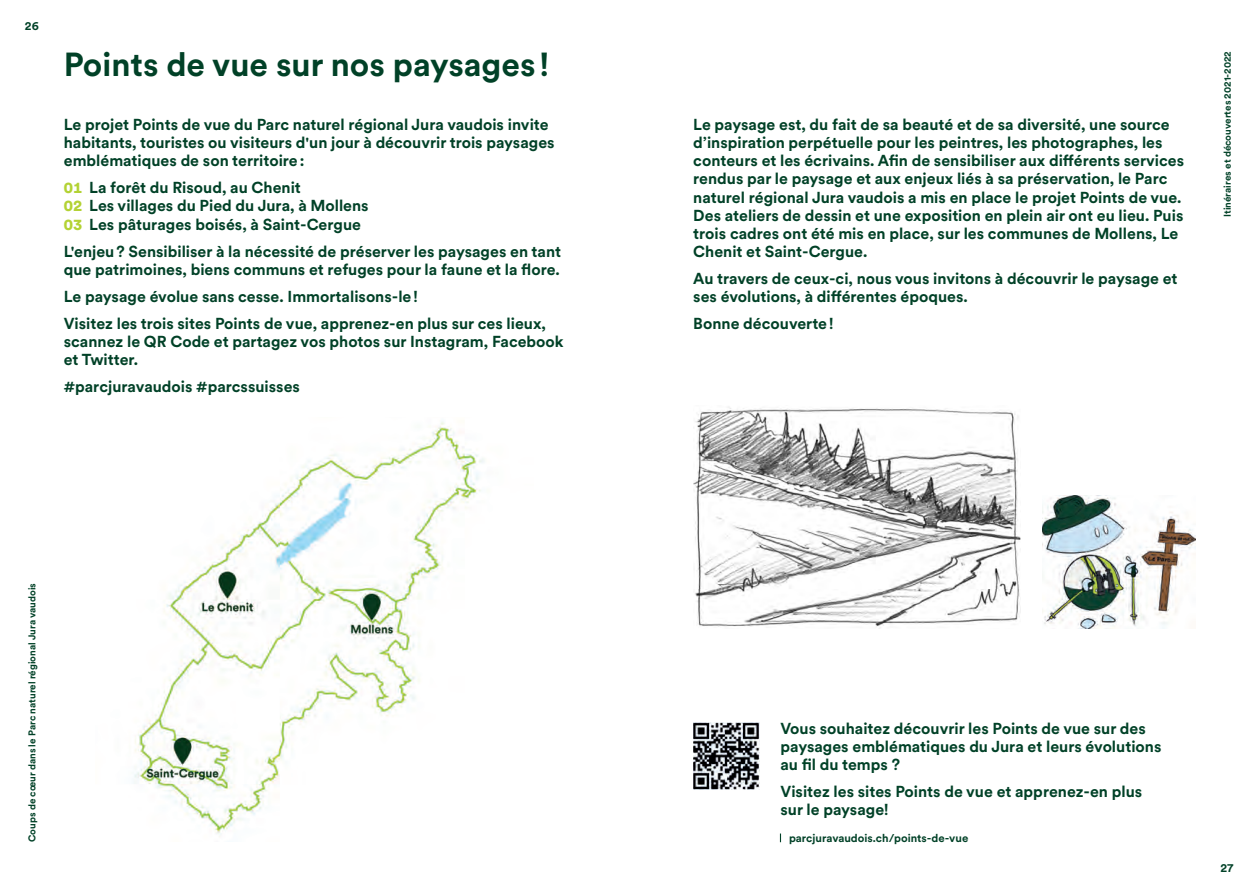
<style>
.page{position:relative;width:1259px;height:893px;background:#fff}
.page>*{position:absolute;margin:0;border:0;box-sizing:border-box;transform-origin:0 0}
.t1{font:700 33px "Circular XX";color:#014127}
.t2{font:700 15.75px/18.1px "Circular XX";color:#014127}
.t3{font:700 12px "Circular XX";color:#014127}
.t4{font:700 11.25px "Circular XX";color:#014127}
.t5{font:700 9.75px "Circular XX";color:#014127}
.s1{font-weight:900;color:#b3d234}
</style>
<div class="page">
<img style="left:133px;top:421px;width:351px;height:416px">
<img style="left:693px;top:407px;width:327px;height:221px">
<img style="left:693px;top:722px;width:66px;height:67px">
<img style="left:1042px;top:495px;width:153px;height:133px">
<p class="t3" style="left:25px;top:18px;width:15px">26</p>
<h1 class="t1" style="left:64px;top:41px;width:486px">Points de vue sur nos paysages !</h1>
<p class="t2" style="left:64px;top:115px;width:492px">Le projet Points de vue du Parc naturel régional Jura vaudois invite habitants, touristes ou visiteurs d'un jour à découvrir trois paysages emblématiques de son territoire:</p>
<p class="t2" style="left:64px;top:178px;width:306px"><span class="s1">01</span> La forêt du Risoud, au Chenit<br><span class="s1">02</span> Les villages du Pied du Jura, à Mollens<br><span class="s1">03</span> Les pâturages boisés, à Saint-Cergue</p>
<p class="t2" style="left:64px;top:241px;width:499px">L'enjeu? Sensibiliser à la nécessité de préserver les paysages en tant que patrimoines, biens communs et refuges pour la faune et la flore.</p>
<p class="t2" style="left:64px;top:282px;width:484px;line-height:27px">Le paysage évolue sans cesse. Immortalisons-le!<br>Visitez les trois sites Points de vue, apprenez-en plus sur ces lieux,</p>
<p class="t2" style="left:64px;top:331px;width:501px">scannez le QR Code et partagez vos photos sur Instagram, Facebook et Twitter.</p>
<p class="t2" style="left:64px;top:376px;width:238px">#parcjuravaudois #parcssuisses</p>
<p class="t5" style="left:25px;top:842px;width:260px;rotate:-90deg">Coups de cœur dans le Parc naturel régional Jura vaudois</p>
<p class="t2" style="left:693px;top:115px;width:492px">Le paysage est, du fait de sa beauté et de sa diversité, une source d’inspiration perpétuelle pour les peintres, les photographes, les conteurs et les écrivains. Afin de sensibiliser aux différents services rendus par le paysage et aux enjeux liés à sa préservation, le Parc naturel régional Jura vaudois a mis en place le projet Points de vue.<br>Des ateliers de dessin et une exposition en plein air ont eu lieu. Puis trois cadres ont été mis en place, sur les communes de Mollens, Le Chenit et Saint-Cergue.</p>
<p class="t2" style="left:693px;top:269px;width:486px">Au travers de ceux-ci, nous vous invitons à découvrir le paysage et ses évolutions, à différentes époques.</p>
<p class="t2" style="left:693px;top:314px;width:142px">Bonne découverte!</p>
<p class="t5" style="left:1220px;top:217px;width:167px;rotate:-90deg">Itinéraires et découvertes 2021-2022</p>
<p class="t2" style="left:780px;top:719px;width:382px">Vous souhaitez découvrir les Points de vue sur des paysages emblématiques du Jura et leurs évolutions au fil du temps ?</p>
<p class="t2" style="left:780px;top:782px;width:363px">Visitez les sites Points de vue et apprenez-en plus sur le paysage!</p>
<p class="t4" style="left:789px;top:830px;width:181px">parcjuravaudois.ch/points-de-vue</p>
<p class="t3" style="left:1220px;top:859px;width:15px">27</p>
</div>
